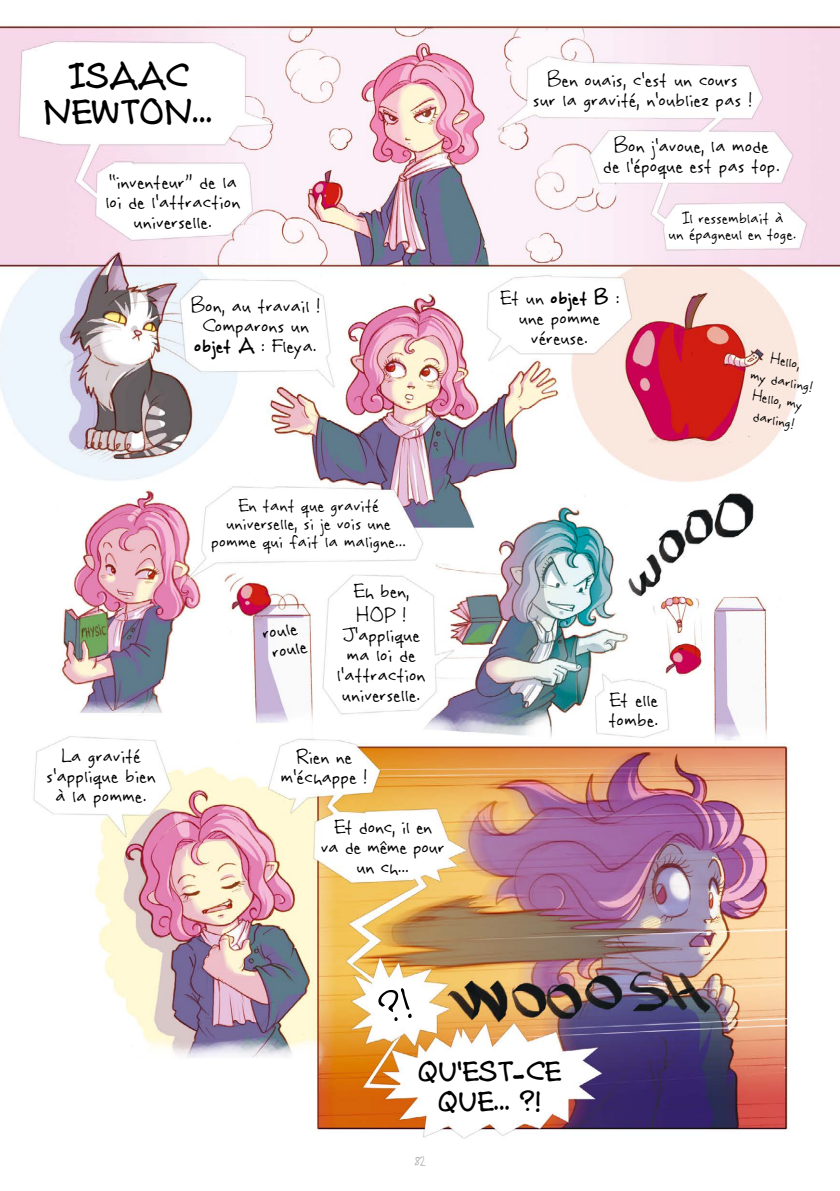
<style>
.page{position:relative;width:840px;height:1191px;background:#fff}
.page>*{position:absolute;margin:0;border:0;box-sizing:border-box;transform-origin:0 0}
.t1{font:700 42px/36px "Rabioheadremix";color:#000;text-align:center}
.t2{font:700 34px/30px "Rabioheadremix";color:#000;text-align:center}
.t3{font:24.2px/19.8px "Rabiohead";color:#000}
.t4{font:24px/20px "Rabiohead";color:#000;text-align:center}
.t5{font:700 24px "Rabioheadremix";color:#000}
.t6{font:22px/18px "Rabiohead";color:#000;text-align:center}
.t7{font:20px/16px "Rabiohead";color:#000;text-align:center}
.t8{font:18.2px/19.8px "Rabiohead";color:#000;text-align:center}
.t9{font:15.8px "Rabiohead";color:#b3b2b2}
.s1{font-family:"Rabioheadremix";font-weight:700}
.s2{font-family:"Rabiohead";font-weight:400}
</style>
<div class="page">
<img style="left:0;top:25px;width:839px;height:1114px">
<svg style="left:376px;top:987px;width:36px;height:37px"></svg>
<h1 class="t1" style="left:43px;top:57px;width:170px">ISAAC<br>NEWTON...</h1>
<p class="t4" style="left:105px;top:171px;width:136px">“inventeur” de la loi de l’attraction universelle.</p>
<p class="t4" style="left:532px;top:69px;width:220px">Ben ouais, c’est un cours sur la gravité, n’oubliez pas !</p>
<p class="t4" style="left:602px;top:135px;width:178px">Bon j’avoue, la mode de l’époque est pas top.</p>
<p class="t7" style="left:668px;top:209px;width:129px">Il ressemblait à<br>un épagneul en toge.</p>
<p class="t4" style="left:191px;top:295px;width:131px">Bon, au travail !<br>Comparons un <span class="s1">objet A</span> : Fleya.</p>
<p class="t5" style="left:499px;top:282px;width:121px"><span class="s2">Et un</span> objet B <span class="s2">:</span></p>
<p class="t4" style="left:518px;top:307px;width:83px">une pomme véreuse.</p>
<p class="t6" style="left:211px;top:496px;width:196px">En tant que gravité universelle, si je vois une pomme qui fait la maligne...</p>
<p class="t4" style="left:353px;top:578px;width:58px;line-height:24px;text-align:left">Eh ben,<br>HOP !</p>
<p class="t4" style="left:336px;top:624px;width:90px">J’applique ma loi de l’attraction universelle.</p>
<p class="t3" style="left:260px;top:622px;width:44px;rotate:-9deg">roule roule</p>
<p class="t4" style="left:46px;top:745px;width:111px">La gravité s’applique bien à la pomme.</p>
<p class="t4" style="left:280px;top:746px;width:88px">Rien ne m’échappe !</p>
<p class="t4" style="left:320px;top:816px;width:125px">Et donc, il en<br>va de même pour un ch...</p>
<p class="t4" style="left:608px;top:689px;width:51px;text-align:left">Et elle tombe.</p>
<h2 class="t2" style="left:418px;top:1056px;width:143px">QU’EST-CE<br>QUE... ?!</h2>
<p class="t9" style="left:414px;top:1150px;width:12px">82</p>
<p class="t8" style="left:755px;top:345px;width:65px;rotate:11deg">Hello,<br>my darling!<br>Hello, my darling!</p>
</div>
